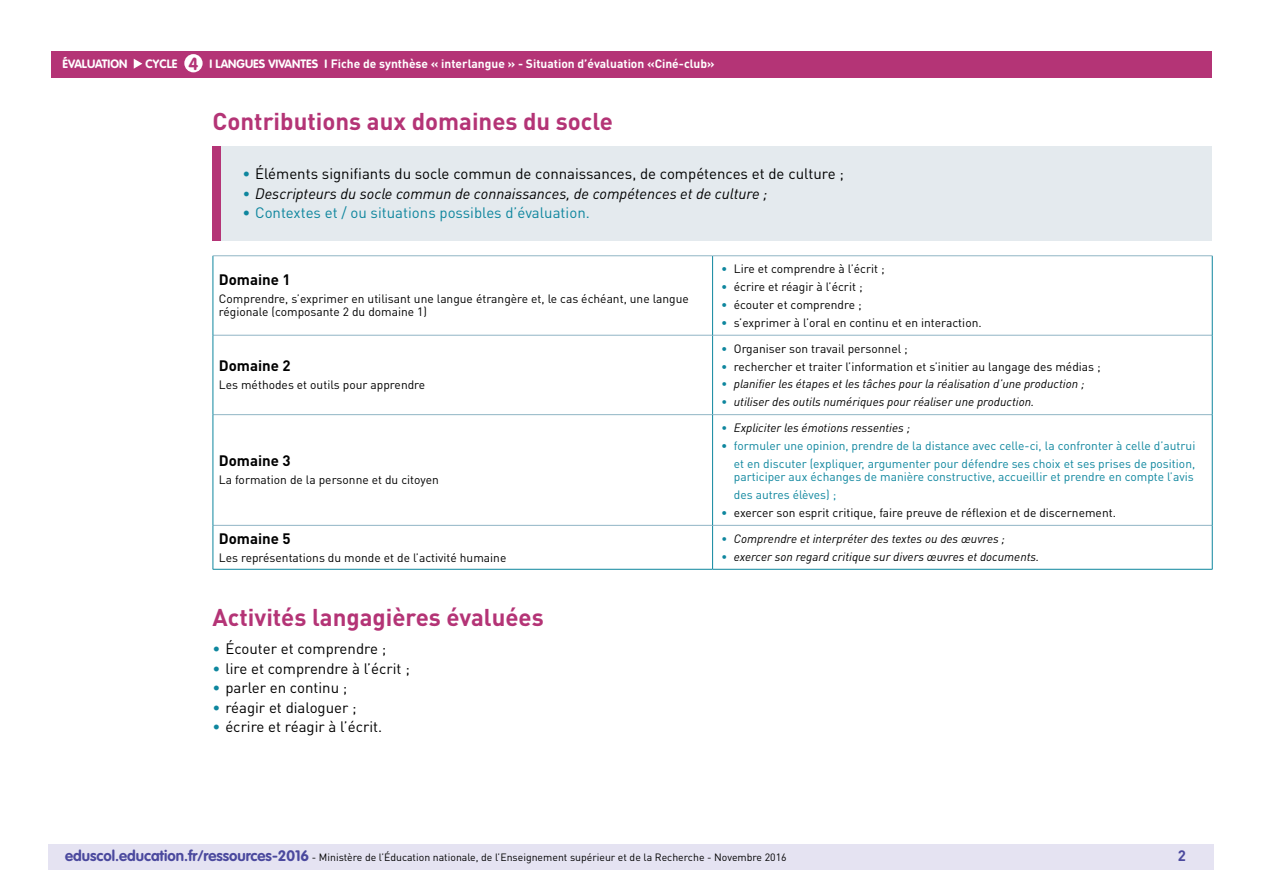
<style>
.page{position:relative;width:1263px;height:893px;background:#fff}
.page>*{position:absolute;margin:0;border:0;box-sizing:border-box;transform-origin:0 0}
.t1{font:700 24px "DIN Pro";color:#b43476}
.t2{font:700 17.25px "VAG Rounded Std";color:#b43476}
.t3{font:15px "DIN Pro";color:#000}
.t4{font:italic 15px "DIN Pro";color:#000}
.t5{font:15px "DIN Pro";color:#0e869e}
.t6{font:700 15px "DIN Pro";color:#000}
.t7{font:700 15px "DIN Pro";color:#4b499e}
.t8{font:12px/13.5px "DIN Pro";color:#000}
.t9{font:italic 12px "DIN Pro";color:#000}
.t10{font:12px/17.7px "DIN Pro";color:#0e869e;text-align:right}
.t11{font:700 12px "DIN Pro";color:#fff}
.t12{font:700 12px "VAG Rounded Std";color:#fff}
.t13{font:10.5px "DIN Pro";color:#000}
.s1{font-family:"VAG Rounded Std"}
.s2{color:#0e869e}
.s3{font-family:"VAG Rounded Std";font-weight:700;font-size:15px;color:#4b499e}
</style>
<div class="page">
<div style="left:49px;top:844px;width:1165px;height:26px;background:#e5e3f2"></div>
<hr style="left:213px;top:255px;width:500px;height:1px;background:#90b5c5">
<hr style="left:713px;top:255px;width:499px;height:1px;background:#90b5c5">
<hr style="left:213px;top:335px;width:500px;height:1px;background:#90b5c5">
<hr style="left:713px;top:335px;width:499px;height:1px;background:#90b5c5">
<hr style="left:213px;top:414px;width:500px;height:1px;background:#90b5c5">
<hr style="left:713px;top:414px;width:499px;height:1px;background:#90b5c5">
<hr style="left:213px;top:525px;width:500px;height:1px;background:#90b5c5">
<hr style="left:713px;top:525px;width:499px;height:1px;background:#90b5c5">
<hr style="left:213px;top:256px;width:1px;height:79px;background:#0e869e">
<hr style="left:712px;top:256px;width:1px;height:79px;background:#0e869e">
<hr style="left:1212px;top:256px;width:1px;height:79px;background:#0e869e">
<hr style="left:213px;top:335px;width:1px;height:80px;background:#0e869e">
<hr style="left:712px;top:335px;width:1px;height:79px;background:#0e869e">
<hr style="left:1212px;top:335px;width:1px;height:80px;background:#0e869e">
<hr style="left:213px;top:415px;width:1px;height:110px;background:#0e869e">
<hr style="left:712px;top:415px;width:1px;height:110px;background:#0e869e">
<hr style="left:1212px;top:415px;width:1px;height:110px;background:#0e869e">
<hr style="left:213px;top:525px;width:1px;height:44px;background:#0e869e">
<hr style="left:712px;top:526px;width:1px;height:43px;background:#0e869e">
<hr style="left:1212px;top:525px;width:1px;height:44px;background:#0e869e">
<hr style="left:213px;top:569px;width:500px;height:1px;background:#0e869e">
<hr style="left:713px;top:569px;width:499px;height:1px;background:#0e869e">
<div style="left:51px;top:51px;width:1161px;height:27px;background:#b43476"></div>
<svg style="left:134px;top:59px;width:8px;height:10px"></svg>
<div style="left:184px;top:54px;width:19px;height:18px;background:#fff;border-radius:50%"></div>
<div style="left:213px;top:147px;width:999px;height:94px;background:#e4eaee"></div>
<div style="left:213px;top:147px;width:8px;height:94px;background:#b43476"></div>
<p class="t12" style="left:63px;top:57px;width:66px">ÉVALUATION</p>
<p class="t12" style="left:146px;top:57px;width:33px">CYCLE</p>
<p class="t11" style="left:210px;top:56px;width:507px"><span class="s1">I LANGUES VIVANTES I</span> Fiche de synthèse « interlangue » - Situation d’évaluation «Ciné-club»</p>
<h2 class="t2" style="left:189px;top:53px;width:11px">4</h2>
<h1 class="t1" style="left:213px;top:105px;width:402px">Contributions aux domaines du socle</h1>
<p class="t3" style="left:242px;top:165px;width:603px"><span class="s2">•</span> Éléments signifiants du socle commun de connaissances, de compétences et de culture ;</p>
<p class="t4" style="left:242px;top:184px;width:527px"><span class="s2">•</span> Descripteurs du socle commun de connaissances, de compétences et de culture ;</p>
<p class="t5" style="left:242px;top:204px;width:349px">• Contextes et / ou situations possibles d’évaluation.</p>
<p class="t6" style="left:219px;top:270px;width:73px">Domaine 1</p>
<p class="t8" style="left:219px;top:292px;width:471px">Comprendre, s’exprimer en utilisant une langue étrangère et, le cas échéant, une langue régionale (composante 2 du domaine 1)</p>
<p class="t6" style="left:219px;top:356px;width:73px">Domaine 2</p>
<p class="t8" style="left:219px;top:378px;width:208px">Les méthodes et outils pour apprendre</p>
<p class="t6" style="left:219px;top:451px;width:73px">Domaine 3</p>
<p class="t8" style="left:219px;top:473px;width:221px">La formation de la personne et du citoyen</p>
<p class="t6" style="left:219px;top:528px;width:73px">Domaine 5</p>
<p class="t8" style="left:219px;top:550px;width:289px">Les représentations du monde et de l’activité humaine</p>
<h1 class="t1" style="left:213px;top:602px;width:333px">Activités langagières évaluées</h1>
<p class="t3" style="left:213px;top:639px;width:175px"><span class="s2">•</span> Écouter et comprendre ;</p>
<p class="t3" style="left:213px;top:659px;width:199px"><span class="s2">•</span> lire et comprendre à l’écrit ;</p>
<p class="t3" style="left:213px;top:678px;width:136px"><span class="s2">•</span> parler en continu ;</p>
<p class="t3" style="left:213px;top:698px;width:146px"><span class="s2">•</span> réagir et dialoguer ;</p>
<p class="t3" style="left:213px;top:717px;width:171px"><span class="s2">•</span> écrire et réagir à l’écrit.</p>
<p class="t8" style="left:721px;top:262px;width:165px"><span class="s2">•</span> Lire et comprendre à l’écrit ;</p>
<p class="t8" style="left:721px;top:280px;width:143px"><span class="s2">•</span> écrire et réagir à l’écrit ;</p>
<p class="t8" style="left:721px;top:298px;width:142px"><span class="s2">•</span> écouter et comprendre ;</p>
<p class="t8" style="left:721px;top:315px;width:262px"><span class="s2">•</span> s’exprimer à l’oral en continu et en interaction.</p>
<p class="t8" style="left:721px;top:342px;width:188px"><span class="s2">•</span> Organiser son travail personnel ;</p>
<p class="t8" style="left:721px;top:359px;width:381px"><span class="s2">•</span> rechercher et traiter l’information et s’initier au langage des médias ;</p>
<p class="t9" style="left:721px;top:377px;width:365px"><span class="s2">•</span> planifier les étapes et les tâches pour la réalisation d’une production ;</p>
<p class="t9" style="left:721px;top:394px;width:315px"><span class="s2">•</span> utiliser des outils numériques pour réaliser une production.</p>
<p class="t9" style="left:721px;top:421px;width:190px"><span class="s2">•</span> Expliciter les émotions ressenties ;</p>
<p class="t10" style="left:721px;top:437px;width:476px">• formuler une opinion, prendre de la distance avec celle-ci, la confronter à celle d’autrui et en discuter (expliquer, argumenter pour défendre ses choix et ses prises de position,</p>
<p class="t10" style="left:734px;top:468px;width:461px;text-align:left">participer aux échanges de manière constructive, accueillir et prendre en compte l’avis des autres élèves) ;</p>
<p class="t8" style="left:721px;top:505px;width:396px"><span class="s2">•</span> exercer son esprit critique, faire preuve de réflexion et de discernement.</p>
<p class="t9" style="left:721px;top:531px;width:285px"><span class="s2">•</span> Comprendre et interpréter des textes ou des œuvres ;</p>
<p class="t9" style="left:721px;top:549px;width:320px"><span class="s2">•</span> exercer son regard critique sur divers œuvres et documents.</p>
<p class="t13" style="left:65px;top:850px;width:723px"><span class="s3">eduscol.education.fr/ressources-2016</span> - Ministère de l’Éducation nationale, de l’Enseignement supérieur et de la Recherche - Novembre 2016</p>
<p class="t7" style="left:1178px;top:845px;width:10px">2</p>
</div>
